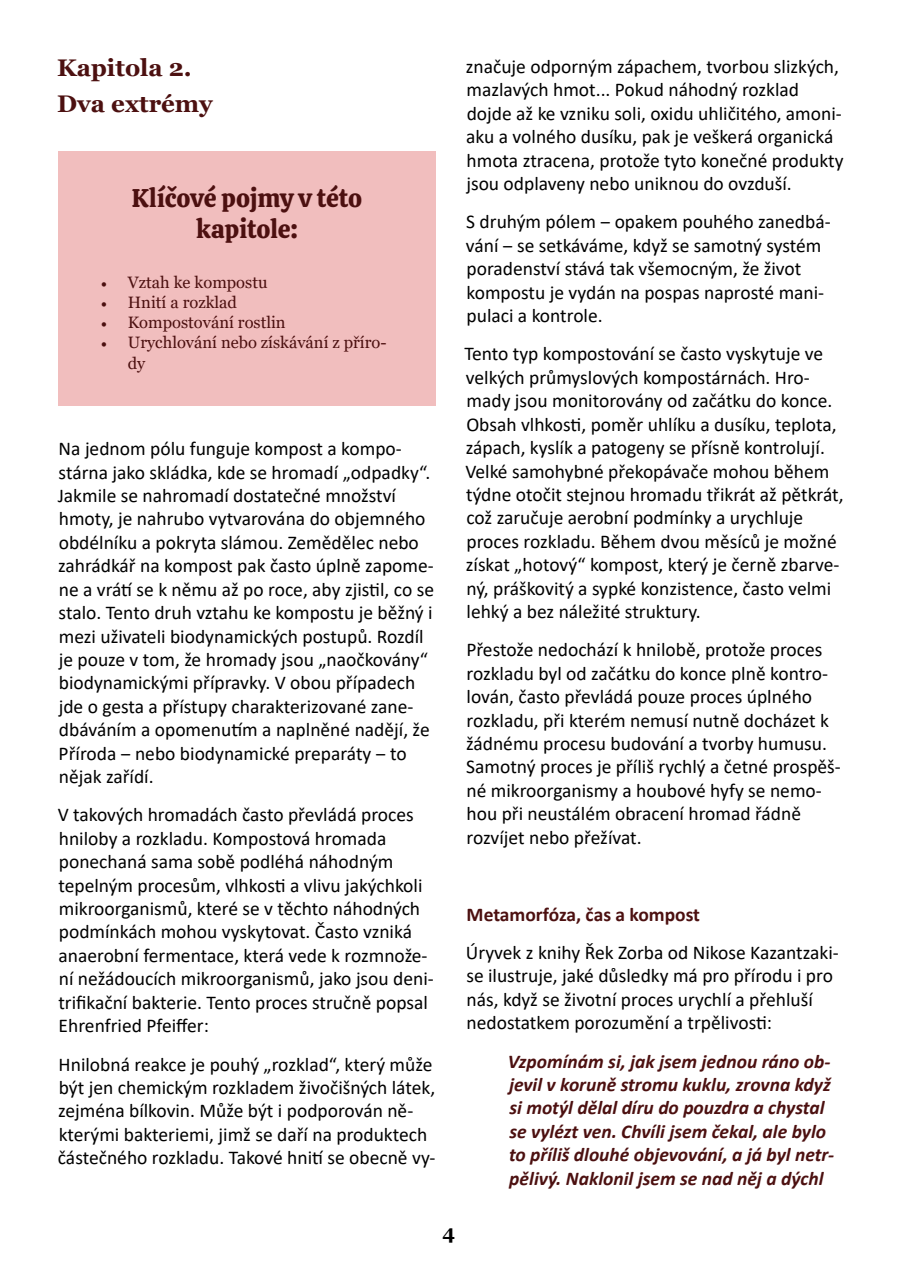
<style>
.page{position:relative;width:902px;height:1272px;background:#fff}
.page>*{position:absolute;margin:0;border:0;box-sizing:border-box;transform-origin:0 0}
.t1{font:25.5px "Calistoga";letter-spacing:-.005em;color:#4c1010}
.Nadpis{font:700 24px "Georgia";color:#4c1010}
.Nadpis-2{font:19.5px/23.4px "Calibri";color:#000}
.Nadpis-3{font:italic 700 19.5px/23.4px "Calibri";color:#4c1010}
.Nadpis-4{font:700 19.5px "Calibri";color:#4c1010}
.t2{font:700 19.5px "Georgia";color:#000}
.t3{font:16.5px/21.6px "Georgia";color:#4c1010}
.s1{font-family:"Minion Pro"}
</style>
<div class="page">
<div style="left:58px;top:151px;width:378px;height:255px;background:#f1bebe"></div>
<p class="Nadpis" style="left:57px;top:53px;width:136px">Kapitola 2.</p>
<p class="Nadpis" style="left:57px;top:89px;width:157px">Dva extrémy</p>
<p class="t1" style="left:132px;top:176px;width:232px">Klíčové pojmy v této</p>
<p class="t1" style="left:196px;top:207px;width:103px">kapitole:</p>
<p class="t3" style="left:101px;top:272px;width:168px"><span class="s1">•</span> Vztah ke kompostu</p>
<p class="t3" style="left:101px;top:292px;width:138px"><span class="s1">•</span> Hnití a rozklad</p>
<p class="t3" style="left:101px;top:312px;width:186px"><span class="s1">•</span> Kompostování rostlin</p>
<p class="t3" style="left:128px;top:331px;width:260px;text-indent:-27px"><span class="s1">•</span> Urychlování nebo získávání z příro&shy;dy</p>
<p class="Nadpis-2" style="left:58px;top:436px;width:378px">Na jednom pólu funguje kompost a kompo&shy;stárna jako skládka, kde se hromadí „odpadky“.<br>Jakmile se nahromadí dostatečné množství hmoty, je nahrubo vytvarována do objemného obdélníku a pokryta slámou. Zemědělec nebo zahrádkář na kompost pak často úplně zapome&shy;ne a vrátí se k němu až po roce, aby zjistil, co se stalo. Tento druh vztahu ke kompostu je běžný i mezi uživateli biodynamických postupů. Rozdíl je pouze v tom, že hromady jsou „naočkovány“ biodynamickými přípravky. V obou případech jde o gesta a přístupy charakterizované zane&shy;dbáváním a opomenutím a naplněné nadějí, že Příroda ‒ nebo biodynamické preparáty ‒ to nějak zařídí.</p>
<p class="Nadpis-2" style="left:58px;top:802px;width:377px">V takových hromadách často převládá proces hniloby a rozkladu. Kompostová hromada ponechaná sama sobě podléhá náhodným tepelným procesům, vlhkosti a vlivu jakýchkoli mikroorganismů, které se v těchto náhodných podmínkách mohou vyskytovat. Často vzniká anaerobní fermentace, která vede k rozmnože&shy;ní nežádoucích mikroorganismů, jako jsou deni&shy;trifikační bakterie. Tento proces stručně popsal Ehrenfried Pfeiffer:</p>
<p class="Nadpis-2" style="left:58px;top:1051px;width:379px">Hnilobná reakce je pouhý „rozklad“, který může být jen chemickým rozkladem živočišných látek, zejména bílkovin. Může být i podporován ně&shy;kterými bakteriemi, jimž se daří na produktech částečného rozkladu. Takové hnití se obecně vy-</p>
<p class="Nadpis-2" style="left:466px;top:54px;width:379px">značuje odporným zápachem, tvorbou slizkých, mazlavých hmot... Pokud náhodný rozklad dojde až ke vzniku soli, oxidu uhličitého, amoni&shy;aku a volného dusíku, pak je veškerá organická hmota ztracena, protože tyto konečné produkty jsou odplaveny nebo uniknou do ovzduší.</p>
<p class="Nadpis-2" style="left:466px;top:210px;width:366px">S druhým pólem ‒ opakem pouhého zanedbá&shy;vání ‒ se setkáváme, když se samotný systém poradenství stává tak všemocným, že život kompostu je vydán na pospas naprosté mani&shy;pulaci a kontrole.</p>
<p class="Nadpis-2" style="left:464px;top:342px;width:381px">Tento typ kompostování se často vyskytuje ve velkých průmyslových kompostárnách. Hro&shy;mady jsou monitorovány od začátku do konce.<br>Obsah vlhkosti, poměr uhlíku a dusíku, teplota, zápach, kyslík a patogeny se přísně kontrolují.<br>Velké samohybné překopávače mohou během týdne otočit stejnou hromadu třikrát až pětkrát, což zaručuje aerobní podmínky a urychluje proces rozkladu. Během dvou měsíců je možné získat „hotový“ kompost, který je černě zbarve&shy;ný, práškovitý a sypké konzistence, často velmi lehký a bez náležité struktury.</p>
<p class="Nadpis-2" style="left:466px;top:637px;width:376px">Přestože nedochází k hnilobě, protože proces rozkladu byl od začátku do konce plně kontro&shy;lován, často převládá pouze proces úplného rozkladu, při kterém nemusí nutně docházet k žádnému procesu budování a tvorby humusu.<br>Samotný proces je příliš rychlý a četné prospěš&shy;né mikroorganismy a houbové hyfy se nemo&shy;hou při neustálém obracení hromad řádně rozvíjet nebo přežívat.</p>
<p class="Nadpis-4" style="left:466px;top:900px;width:235px">Metamorfóza, čas a kompost</p>
<p class="Nadpis-2" style="left:466px;top:940px;width:374px">Úryvek z knihy Řek Zorba od Nikose Kazantzaki&shy;se ilustruje, jaké důsledky má pro přírodu i pro nás, když se životní proces urychlí a přehluší nedostatkem porozumění a trpělivosti:</p>
<p class="Nadpis-3" style="left:508px;top:1048px;width:328px">Vzpomínám si, jak jsem jednou ráno ob&shy;jevil v koruně stromu kuklu, zrovna když si motýl dělal díru do pouzdra a chystal se vylézt ven. Chvíli jsem čekal, ale bylo to příliš dlouhé objevování, a já byl netr&shy;pělivý. Naklonil jsem se nad něj a dýchl</p>
<p class="t2" style="left:442px;top:1219px;width:14px">4</p>
</div>
